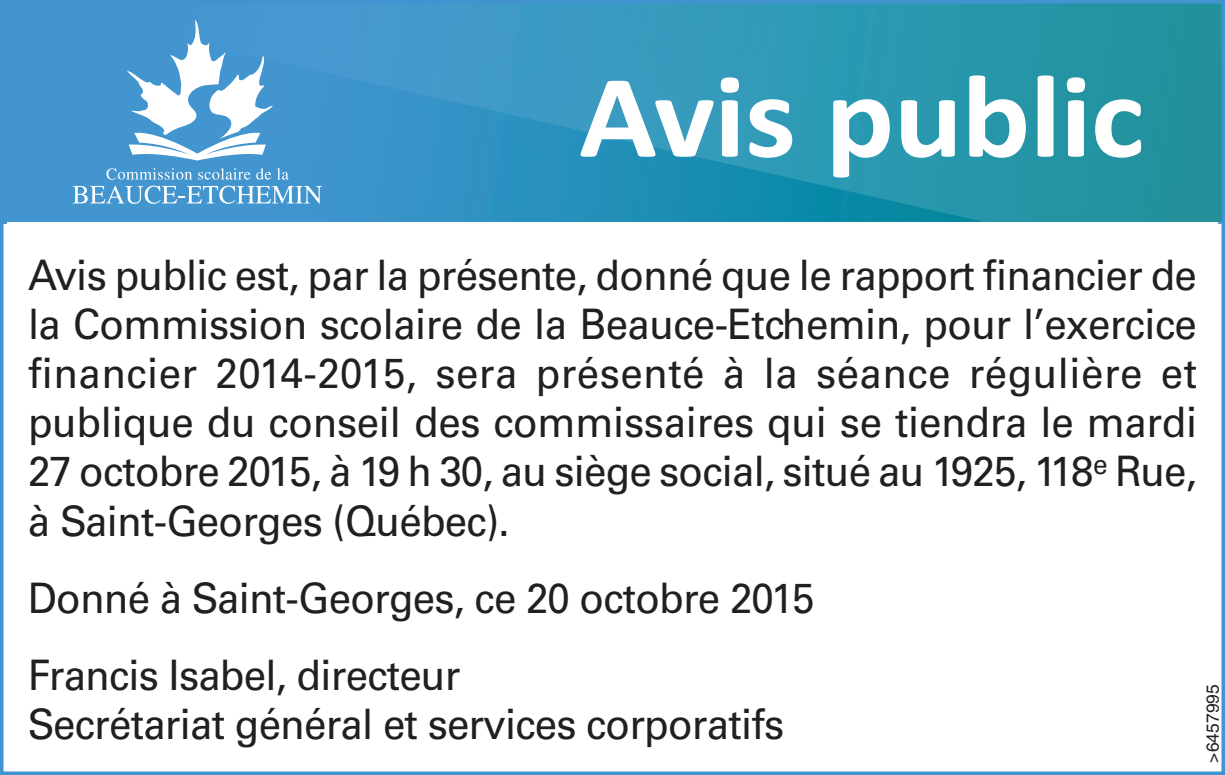
<style>
.page{position:relative;width:1225px;height:775px;background:#fff}
.page>*{position:absolute;margin:0;border:0;box-sizing:border-box;transform-origin:0 0}
.t1{font:700 119px "Calibri";letter-spacing:-.01em;color:#fff;scale:1.08 1}
.t2{font:42px/49px "Univers LT Std";letter-spacing:-.02em;color:#231f20;text-align:justify;scale:.96 1}
.t3{font:17.5px "Helvetica LT Std";color:#231f20}
</style>
<div class="page">
<svg style="left:5px;top:5px;width:1215px;height:218px;background:#3195b9"></svg>
<svg style="left:127px;top:20px;width:146px;height:140px"></svg>
<svg style="left:73px;top:168px;width:249px;height:36px;background:#67a9d9"></svg>
<div style="left:0;top:0;width:1225px;height:774px;border:4px solid #4194d0"></div>
<h1 class="t1" style="left:579px;top:41px;width:525px">Avis public</h1>
<p class="t2" style="left:28px;top:251px;width:1220px">Avis public est, par la présente, donné que le rapport financier de la Commission scolaire de la Beauce-Etchemin, pour l’exercice financier 2014-2015, sera présenté à la séance régulière et publique du conseil des commissaires qui se tiendra le mardi 27 octobre 2015, à 19 h 30, au siège social, situé au 1925, 118<sup>e</sup> Rue, à Saint-Georges (Québec).</p>
<p class="t2" style="left:28px;top:559px;width:821px;line-height:77px">Donné à Saint-Georges, ce 20 octobre 2015<br>Francis Isabel, directeur</p>
<p class="t2" style="left:28px;top:699px;width:789px">Secrétariat général et services corporatifs</p>
<p class="t3" style="left:1203px;top:762px;width:80px;rotate:-90deg">&gt;6457995</p>
</div>
